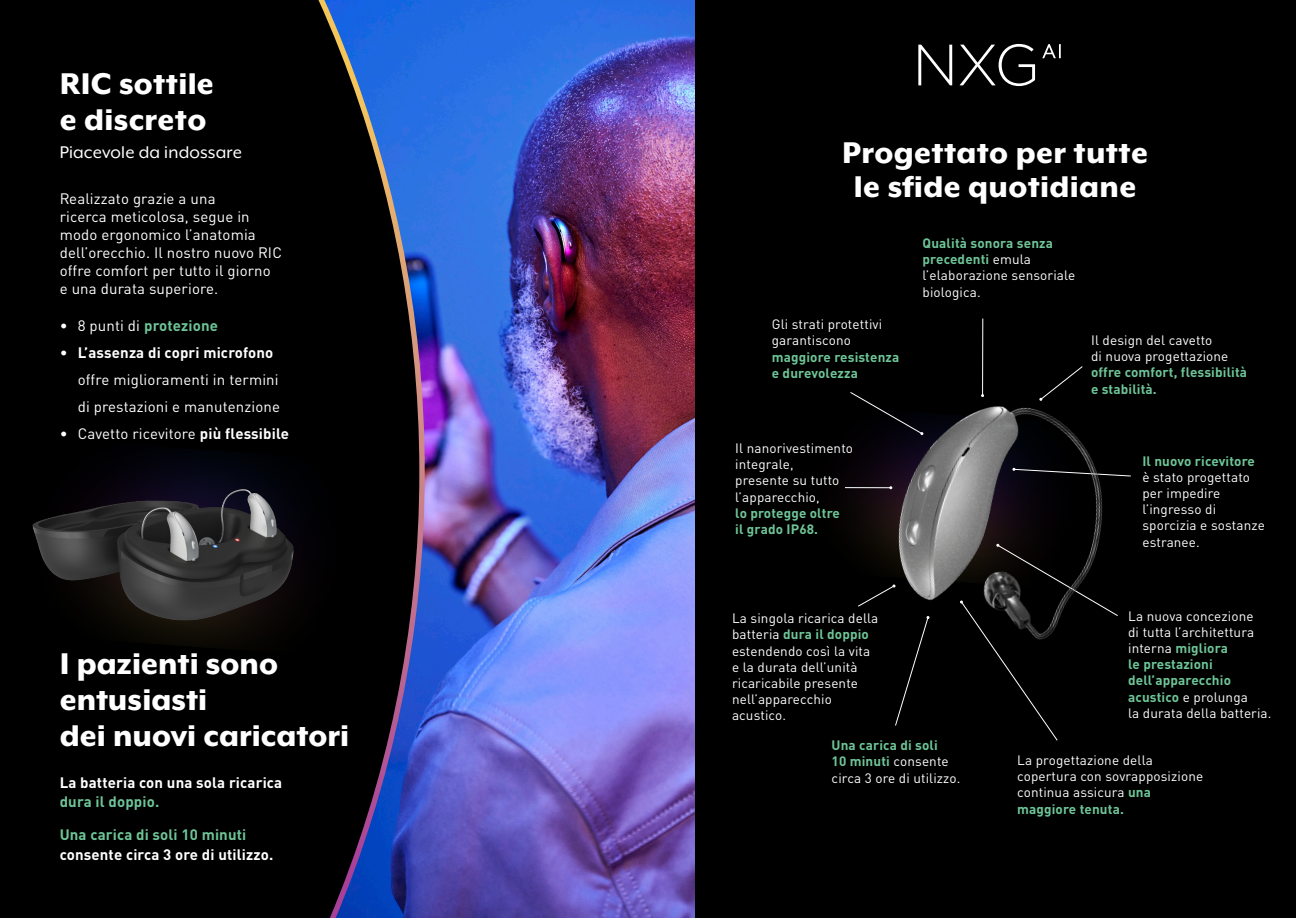
<style>
.page{position:relative;width:1296px;height:918px;background:#fff}
.page>*{position:absolute;margin:0;border:0;box-sizing:border-box;transform-origin:0 0}
.t1{font:800 34.5px/36px "Mr Eaves XL Mod OT";letter-spacing:.01em;color:#fff}
.t2{font:19.5px "Mr Eaves XL Mod OT";letter-spacing:.01em;color:#fff}
.t3{font:15px/18px "DINOT";letter-spacing:.01em;color:#fff}
.t4{font:700 15px/19.5px "DINOT";letter-spacing:.01em;color:#fff}
.t5{font:700 15px "DINOT";letter-spacing:.01em;color:#6ec597}
.t6{font:13.5px/16.2px "DINOT";letter-spacing:.01em;color:#fff}
.t7{font:700 13.5px/16.2px "DINOT";letter-spacing:.01em;color:#6ec597}
.s1{font-weight:400;color:#fff}
.s2{font-weight:700}
.s3{color:#6ec597}
.s4{font-weight:700;color:#6ec597}
</style>
<div class="page">
<div style="left:648px;top:0;width:648px;height:918px;background:#000"></div>
<img style="left:425px;top:0;width:269px;height:918px">
<svg style="left:0;top:0;width:425px;height:918px;background:#070b17"></svg>
<svg style="left:1008px;top:671px;width:50px;height:70px"></svg>
<hr style="left:982px;top:319px;width:1px;height:77px;background:#fff">
<svg style="left:895px;top:671px;width:18px;height:55px"></svg>
<img style="left:845px;top:345px;width:286px;height:326px">
<div style="left:0;top:436px;width:384px;height:223px;background:#000"></div>
<img style="left:6px;top:383px;width:309px;height:309px">
<svg style="left:918px;top:45px;width:34px;height:40px"></svg>
<svg style="left:960px;top:44px;width:75px;height:42px"></svg>
<svg style="left:1042px;top:44px;width:19px;height:14px"></svg>
<p class="t1" style="left:60px;top:65px;width:156px">RIC sottile e discreto</p>
<p class="t2" style="left:60px;top:142px;width:184px">Piacevole da indossare</p>
<p class="t3" style="left:60px;top:189px;width:224px">Realizzato grazie a una<br>ricerca meticolosa, segue in modo ergonomico l’anatomia dell’orecchio. Il nostro nuovo RIC offre comfort per tutto il giorno e una durata superiore.</p>
<p class="t5" style="left:60px;top:316px;width:160px"><span class="s1">• 8 punti di</span> protezione</p>
<p class="t3" style="left:78px;top:339px;width:204px;line-height:27px;text-indent:-18px">• <span class="s2">L’assenza di copri microfono </span>offre miglioramenti in termini di prestazioni e manutenzione</p>
<p class="t3" style="left:60px;top:425px;width:231px">• Cavetto ricevitore <span class="s2">più flessibile</span></p>
<p class="t1" style="left:60px;top:645px;width:291px">I pazienti sono entusiasti<br>dei nuovi caricatori</p>
<p class="t4" style="left:60px;top:772px;width:224px">La batteria con una sola ricarica <span class="s3">dura il doppio.</span></p>
<p class="t4" style="left:60px;top:825px;width:215px"><span class="s3">Una carica di soli 10 minuti </span>consente circa 3 ore di utilizzo.</p>
<p class="t1" style="left:842px;top:135px;width:307px;line-height:34.5px;text-align:center">Progettato per tutte le sfide quotidiane</p>
<p class="t6" style="left:772px;top:316px;width:112px">Gli strati protettivi garantiscono</p>
<p class="t7" style="left:772px;top:348px;width:129px">maggiore resistenza e durevolezza</p>
<p class="t6" style="left:735px;top:440px;width:119px">Il nanorivestimento integrale,</p>
<p class="t6" style="left:735px;top:472px;width:106px">presente su tutto l’apparecchio,</p>
<p class="t7" style="left:735px;top:504px;width:106px">lo protegge oltre il grado IP68.</p>
<p class="t6" style="left:923px;top:235px;width:154px"><span class="s4">Qualità sonora senza precedenti</span> emula l’elaborazione sensoriale biologica.</p>
<p class="t6" style="left:1091px;top:332px;width:158px">Il design del cavetto<br>di nuova progettazione <span class="s4">offre comfort, flessibilità e stabilità.</span></p>
<p class="t6" style="left:1142px;top:452px;width:124px"><span class="s4">Il nuovo ricevitore </span>è stato progettato per impedire l’ingresso di sporcizia e sostanze estranee.</p>
<p class="t6" style="left:732px;top:610px;width:148px">La singola ricarica della batteria <span class="s4">dura il doppio </span>estendendo così la vita e la durata dell’unità ricaricabile presente nell’apparecchio acustico.</p>
<p class="t6" style="left:832px;top:737px;width:130px"><span class="s4">Una carica di soli<br>10 minuti</span> consente circa 3 ore di utilizzo.</p>
<p class="t6" style="left:1128px;top:607px;width:145px">La nuova concezione<br>di tutta l’architettura interna <span class="s4">migliora<br>le prestazioni dell’apparecchio acustico</span> e prolunga<br>la durata della batteria.</p>
<p class="t6" style="left:1017px;top:752px;width:188px">La progettazione della copertura con sovrapposizione continua assicura <span class="s4">una maggiore tenuta.</span></p>
</div>
